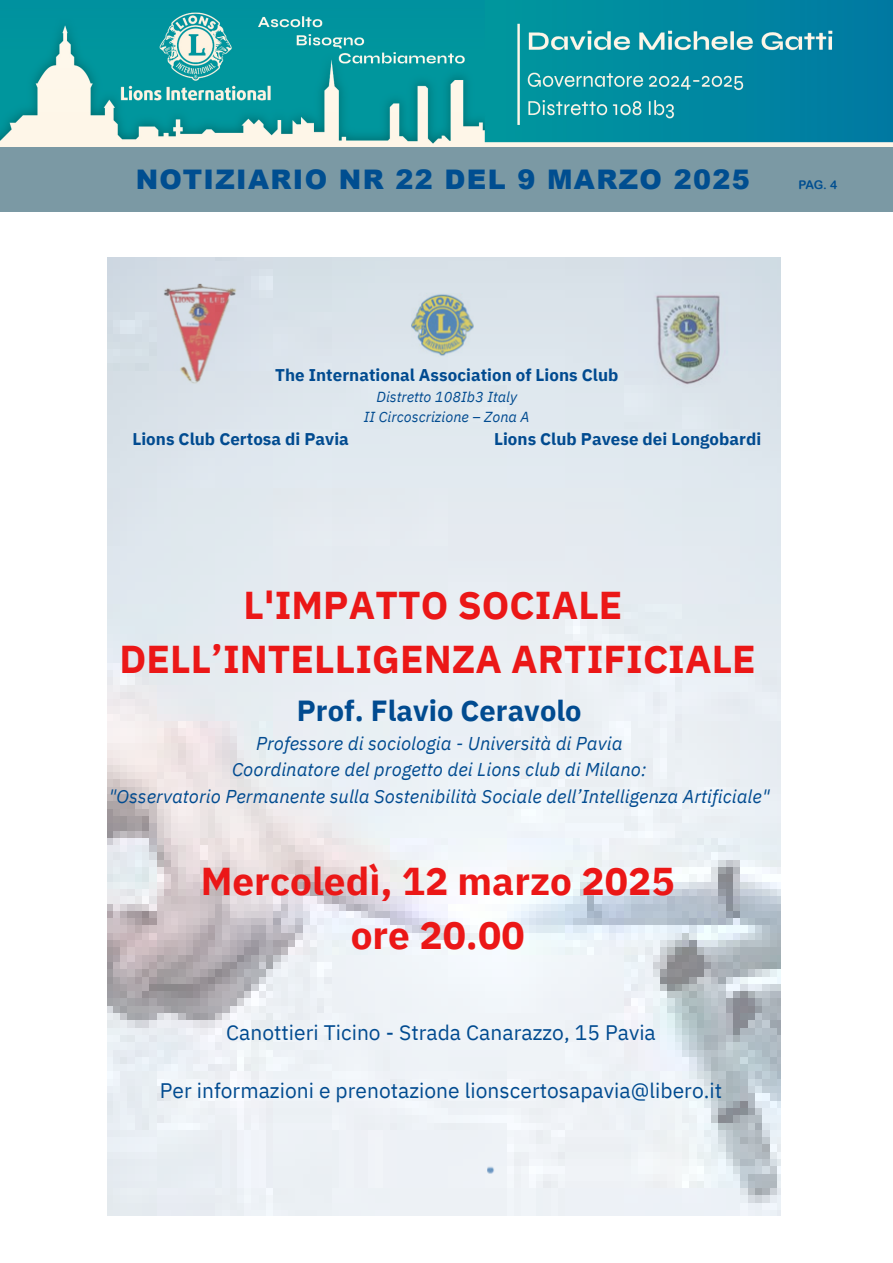
<style>
.page{position:relative;width:893px;height:1263px;background:#fff}
.page>*{position:absolute;margin:0;border:0;box-sizing:border-box;transform-origin:0 0}
.t1{font:700 38.7px/53.8px "IBM Plex Sans";color:#eb1717;text-align:center}
.t2{font:700 29.1px "IBM Plex Sans";color:#014b90}
.t3{font:900 27px "Arial";letter-spacing:.05em;color:#004e90}
.t4{font:21px "IBM Plex Sans";color:#014b90}
.t5{font:italic 18.6px/26.7px "IBM Plex Sans";color:#014b90;text-align:center}
.t6{font:700 16.95px "IBM Plex Sans";color:#014b90}
.t7{font:italic 14.55px/20px "IBM Plex Sans";color:#014b90;text-align:center}
.t8{font:12px "Arial Rounded MT Bold";color:#004e90}
</style>
<div class="page">
<div style="left:0;top:147px;width:893px;height:65px;background:#7b99a4"></div>
<img style="left:0;top:0;width:893px;height:147px">
<img style="left:107px;top:258px;width:674px;height:957px">
<h3 class="t3" style="left:136px;top:170px;width:616px">NOTIZIARIO NR 22 DEL 9 MARZO 2025</h3>
<p class="t8" style="left:799px;top:180px;width:40px">PAG. 4</p>
<p class="t6" style="left:275px;top:364px;width:345px">The International Association of Lions Club</p>
<p class="t7" style="left:364px;top:386px;width:167px">Distretto 108Ib3 Italy<br>II Circoscrizione – Zona A</p>
<p class="t6" style="left:132px;top:427px;width:218px">Lions Club Certosa di Pavia</p>
<p class="t6" style="left:494px;top:427px;width:269px">Lions Club Pavese dei Longobardi</p>
<h1 class="t1" style="left:119px;top:577px;width:638px">L'IMPATTO SOCIALE<br>DELL’INTELLIGENZA ARTIFICIALE</h1>
<h2 class="t2" style="left:297px;top:691px;width:286px">Prof. Flavio Ceravolo</h2>
<p class="t5" style="left:109px;top:729px;width:662px">Professore di sociologia - Università di Pavia<br>Coordinatore del progetto dei Lions club di Milano:<br>"Osservatorio Permanente sulla Sostenibilità Sociale dell’Intelligenza Artificiale"</p>
<h1 class="t1" style="left:201px;top:854px;width:475px">Mercoledì, 12 marzo 2025 ore 20.00</h1>
<p class="t4" style="left:226px;top:1019px;width:431px">Canottieri Ticino - Strada Canarazzo, 15 Pavia</p>
<p class="t4" style="left:160px;top:1077px;width:564px">Per informazioni e prenotazione lionscertosapavia@libero.it</p>
</div>
